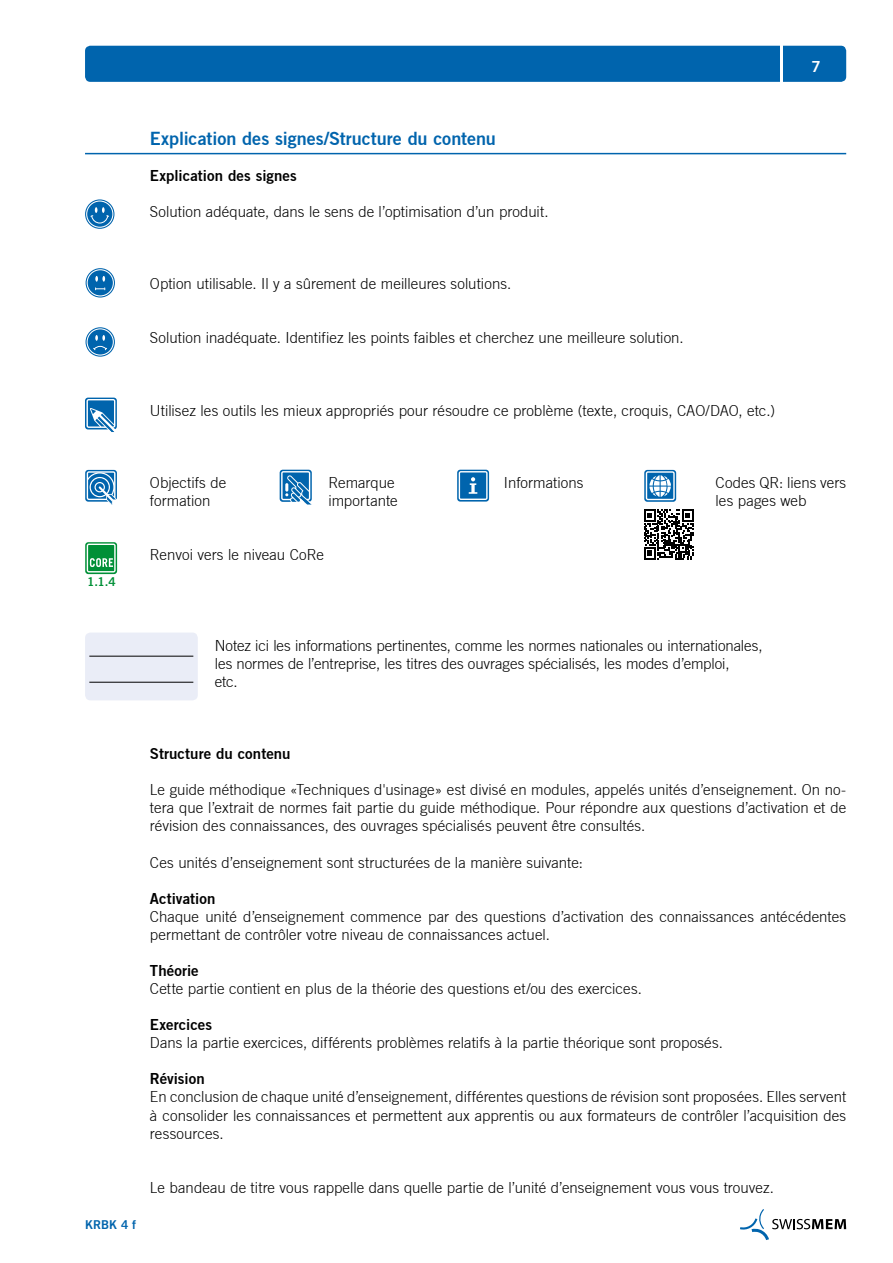
<style>
.page{position:relative;width:893px;height:1263px;background:#fff}
.page>*{position:absolute;margin:0;border:0;box-sizing:border-box;transform-origin:0 0}
.t1{font:18px "Trade Gothic Bold Two";letter-spacing:-.005em;color:#0064ad}
.t2{font:300 15px/18.1px "Trade Gothic";letter-spacing:.005em;color:#000;text-align:justify}
.t3{font:15px "Trade Gothic Bold Two";letter-spacing:.005em;color:#000}
.t4{font:15px "Trade Gothic Bold Two";color:#fff}
.t5{font:12px "Trade Gothic Bold Two";color:#0064ad}
.t6{font:12px "Trade Gothic Bold Two";color:#009037}
</style>
<div class="page">
<div style="left:85px;top:46px;width:761px;height:36px;background:#0064ad;border-radius:5px"></div>
<hr style="left:85px;top:153px;width:761px;height:1px;background:#0064ad">
<hr style="left:780px;top:36px;width:2px;height:54px;background:#fff">
<svg style="left:740px;top:1209px;width:106px;height:31px"></svg>
<svg style="left:85px;top:398px;width:32px;height:34px"></svg>
<svg style="left:280px;top:470px;width:32px;height:34px"></svg>
<div style="left:457px;top:470px;width:32px;height:32px;background:linear-gradient(to right,#0064ad,#0164ad);border-radius:3px"></div>
<svg style="left:459px;top:471px;width:29px;height:29px"></svg>
<div style="left:87px;top:202px;width:25px;height:25px;background:#0064ad;border-radius:50%"></div>
<svg style="left:90px;top:207px;width:19px;height:17px"></svg>
<div style="left:85px;top:199px;width:29px;height:30px;border:1px solid #0064ad;border-radius:50%"></div>
<div style="left:88px;top:270px;width:25px;height:25px;background:#0064ad;border-radius:50%"></div>
<svg style="left:95px;top:276px;width:10px;height:6px"></svg>
<svg style="left:95px;top:288px;width:10px;height:2px"></svg>
<div style="left:86px;top:268px;width:29px;height:29px;border:1px solid #0064ad;border-radius:50%"></div>
<div style="left:88px;top:329px;width:25px;height:25px;background:#0064ad;border-radius:50%"></div>
<svg style="left:93px;top:335px;width:14px;height:16px"></svg>
<div style="left:86px;top:327px;width:29px;height:30px;border:1px solid #0064ad;border-radius:50%"></div>
<svg style="left:85px;top:470px;width:32px;height:34px"></svg>
<svg style="left:644px;top:470px;width:32px;height:32px"></svg>
<svg style="left:646px;top:471px;width:29px;height:29px"></svg>
<svg style="left:644px;top:509px;width:50px;height:50px"></svg>
<div style="left:85px;top:632px;width:113px;height:68px;background:#eaedf7;border-radius:5px"></div>
<hr style="left:89px;top:656px;width:104px;height:1px;background:#000">
<hr style="left:89px;top:682px;width:104px;height:1px;background:#000">
<svg style="left:85px;top:542px;width:32px;height:32px"></svg>
<svg style="left:87px;top:544px;width:29px;height:28px"></svg>
<p class="t6" style="left:87px;top:574px;width:30px">1.1.4</p>
<p class="t1" style="left:150px;top:127px;width:347px">Explication des signes/Structure du contenu</p>
<p class="t3" style="left:150px;top:166px;width:148px">Explication des signes</p>
<p class="t2" style="left:150px;top:202px;width:400px">Solution adéquate, dans le sens de l’optimisation d’un produit.</p>
<p class="t2" style="left:150px;top:275px;width:363px">Option utilisable. Il y a sûrement de meilleures solutions.</p>
<p class="t2" style="left:150px;top:329px;width:535px">Solution inadéquate. Identifiez les points faibles et cherchez une meilleure solution.</p>
<p class="t2" style="left:150px;top:401px;width:627px">Utilisez les outils les mieux appropriés pour résoudre ce problème (texte, croquis, CAO/DAO, etc.)</p>
<p class="t4" style="left:811px;top:58px;width:11px">7</p>
<p class="t2" style="left:150px;top:473px;width:78px">Objectifs de</p>
<p class="t2" style="left:328px;top:473px;width:68px">Remarque</p>
<p class="t2" style="left:504px;top:473px;width:81px">Informations</p>
<p class="t2" style="left:715px;top:473px;width:132px">Codes QR: liens vers</p>
<p class="t2" style="left:150px;top:491px;width:62px">formation</p>
<p class="t2" style="left:328px;top:491px;width:71px">importante</p>
<p class="t2" style="left:715px;top:491px;width:92px">les pages web</p>
<p class="t2" style="left:150px;top:546px;width:176px">Renvoi vers le niveau CoRe</p>
<p class="t2" style="left:215px;top:636px;width:549px;text-align:left">Notez ici les informations pertinentes, comme les normes nationales ou internationales, les normes de l’entreprise, les titres des ouvrages spécialisés, les modes d’emploi,<br>etc.</p>
<p class="t3" style="left:150px;top:744px;width:142px">Structure du contenu</p>
<p class="t2" style="left:150px;top:781px;width:698px">Le guide méthodique «Techniques d'usinage» est divisé en modules, appelés unités d’enseignement. On no&shy;tera que l’extrait de normes fait partie du guide méthodique. Pour répondre aux questions d’activation et de révision des connaissances, des ouvrages spécialisés peuvent être consultés.</p>
<p class="t2" style="left:150px;top:853px;width:434px">Ces unités d’enseignement sont structurées de la manière suivante:</p>
<p class="t3" style="left:150px;top:889px;width:67px">Activation</p>
<p class="t2" style="left:150px;top:907px;width:698px">Chaque unité d’enseignement commence par des questions d’activation des connaissances antécédentes permettant de contrôler votre niveau de connaissances actuel.</p>
<p class="t3" style="left:150px;top:961px;width:50px">Théorie</p>
<p class="t2" style="left:150px;top:979px;width:493px">Cette partie contient en plus de la théorie des questions et/ou des exercices.</p>
<p class="t3" style="left:150px;top:1015px;width:64px">Exercices</p>
<p class="t2" style="left:150px;top:1033px;width:574px">Dans la partie exercices, différents problèmes relatifs à la partie théorique sont proposés.</p>
<p class="t3" style="left:150px;top:1070px;width:56px">Révision</p>
<p class="t2" style="left:150px;top:1088px;width:698px">En conclusion de chaque unité d’enseignement, différentes questions de révision sont proposées. Elles servent à consolider les connaissances et permettent aux apprentis ou aux formateurs de contrôler l’acquisition des ressources.</p>
<p class="t5" style="left:85px;top:1217px;width:53px">KRBK 4 f</p>
<p class="t2" style="left:150px;top:1178px;width:626px">Le bandeau de titre vous rappelle dans quelle partie de l’unité d’enseignement vous vous trouvez.</p>
</div>
